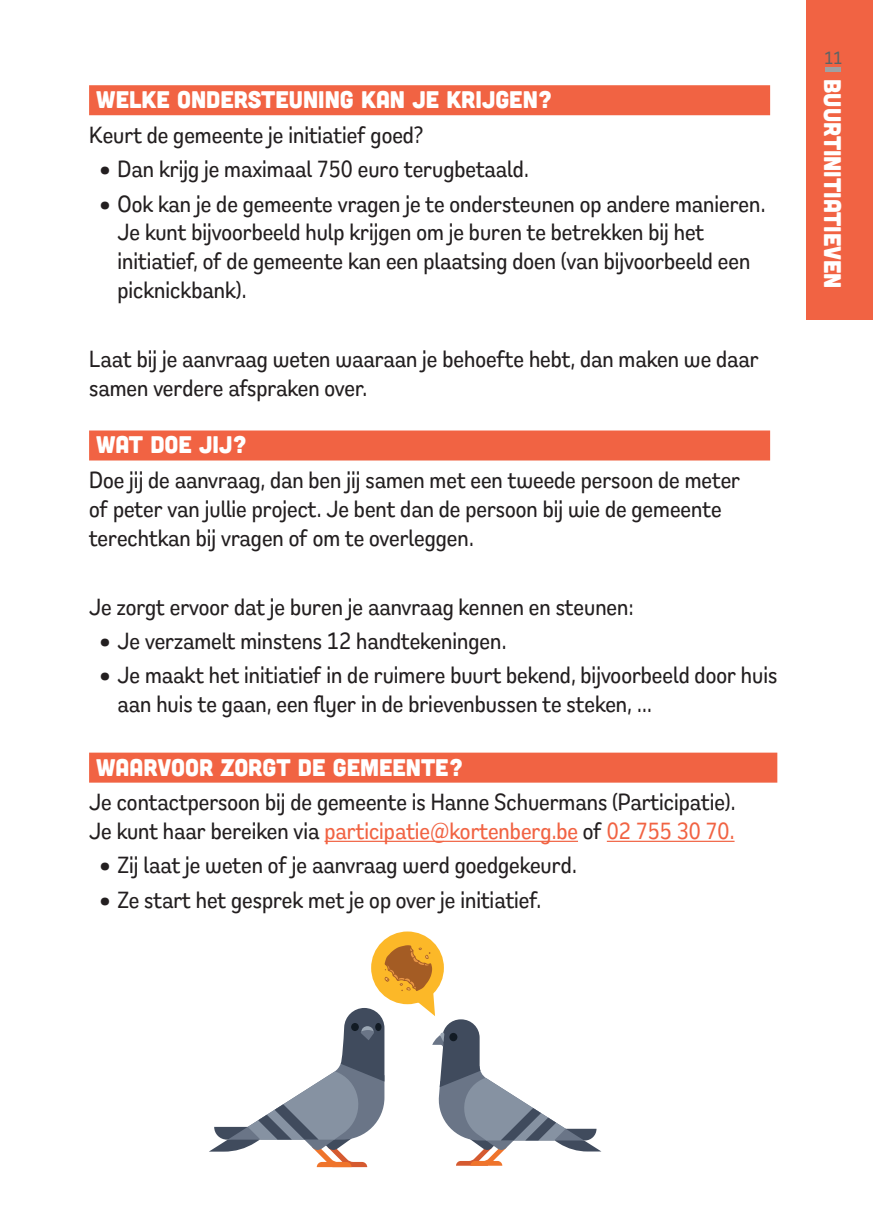
<style>
.page{position:relative;width:874px;height:1225px;background:#fff}
.page>*{position:absolute;margin:0;border:0;box-sizing:border-box;transform-origin:0 0}
.t1{font:500 24px/28.8px "Remora Sans W1";color:#231f20}
.t2{font:24px "Cubano";color:#fff}
.t3{font:500 18px "Remora Sans W1";color:#5c6366}
.s1{color:#f16343}
</style>
<div class="page">
<div style="left:89px;top:85px;width:680px;height:30px;background:#f16343"></div>
<div style="left:89px;top:430px;width:680px;height:30px;background:#f16343"></div>
<div style="left:89px;top:752px;width:688px;height:30px;background:#f16343"></div>
<hr style="left:324px;top:840px;width:253px;height:2px;background:#f16343">
<hr style="left:606px;top:840px;width:128px;height:2px;background:#f16343">
<div style="left:806px;top:0;width:67px;height:320px;background:#f16343"></div>
<hr style="left:824px;top:67px;width:16px;height:4px;background:#9fa1a3">
<div style="left:371px;top:931px;width:72px;height:73px;background:#fcb828;border-radius:50%"></div>
<svg style="left:209px;top:945px;width:392px;height:222px"></svg>
<p class="t2" style="left:96px;top:84px;width:457px">WELKE ONDERSTEUNING KAN JE KRIJGEN?</p>
<p class="t1" style="left:89px;top:120px;width:335px">Keurt de gemeente je initiatief goed?</p>
<p class="t1" style="left:100px;top:154px;width:429px">• Dan krijg je maximaal 750 euro terugbetaald.</p>
<p class="t1" style="left:117px;top:189px;width:649px;text-indent:-17px">• Ook kan je de gemeente vragen je te ondersteunen op andere manieren.<br>Je kunt bijvoorbeeld hulp krijgen om je buren te betrekken bij het initiatief, of de gemeente kan een plaatsing doen (van bijvoorbeeld een picknickbank).</p>
<p class="t1" style="left:89px;top:344px;width:670px">Laat bij je aanvraag weten waaraan je behoefte hebt, dan maken we daar samen verdere afspraken over.</p>
<p class="t2" style="left:96px;top:430px;width:152px">WAT DOE JIJ?</p>
<p class="t1" style="left:89px;top:465px;width:652px">Doe jij de aanvraag, dan ben jij samen met een tweede persoon de meter of peter van jullie project. Je bent dan de persoon bij wie de gemeente terechtkan bij vragen of om te overleggen.</p>
<p class="t1" style="left:89px;top:591px;width:545px">Je zorgt ervoor dat je buren je aanvraag kennen en steunen:</p>
<p class="t1" style="left:100px;top:626px;width:407px">• Je verzamelt minstens 12 handtekeningen.</p>
<p class="t1" style="left:117px;top:660px;width:661px;text-indent:-17px">• Je maakt het initiatief in de ruimere buurt bekend, bijvoorbeeld door huis aan huis te gaan, een flyer in de brievenbussen te steken, ...</p>
<p class="t2" style="left:96px;top:752px;width:368px">WAARVOOR ZORGT DE GEMEENTE?</p>
<p class="t1" style="left:89px;top:787px;width:647px">Je contactpersoon bij de gemeente is Hanne Schuermans (Participatie).<br>Je kunt haar bereiken via <span class="s1">participatie@kortenberg.be</span> of <span class="s1">02 755 30 70.</span></p>
<p class="t1" style="left:100px;top:850px;width:477px">• Zij laat je weten of je aanvraag werd goedgekeurd.</p>
<p class="t1" style="left:100px;top:884px;width:442px">• Ze start het gesprek met je op over je initiatief.</p>
<p class="t3" style="left:824px;top:46px;width:19px">11</p>
<p class="t2" style="left:847px;top:79px;width:211px;rotate:90deg">BUURTINITIATIEVEN</p>
</div>
